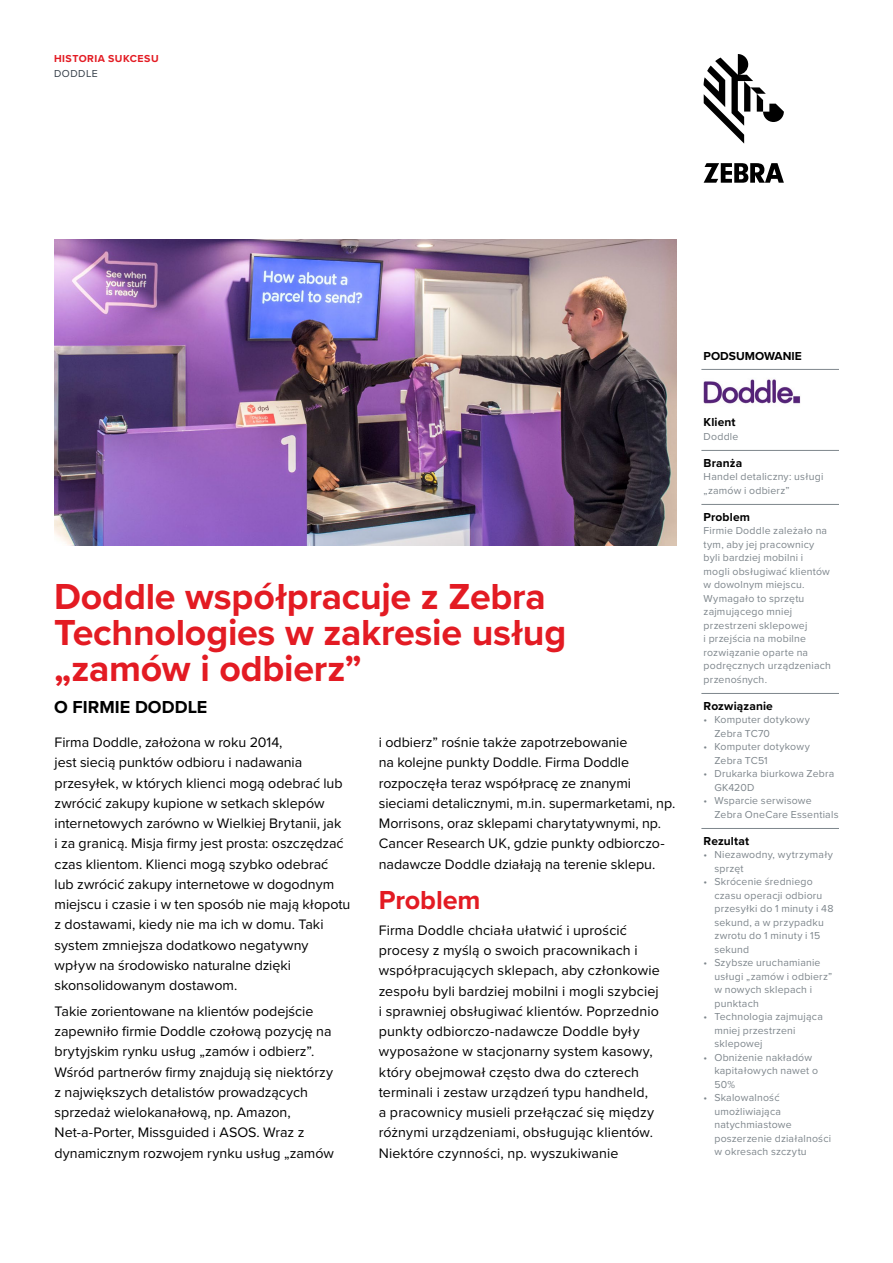
<style>
.page{position:relative;width:893px;height:1263px;background:#fff}
.page>*{position:absolute;margin:0;border:0;box-sizing:border-box;transform-origin:0 0}
.t1{font:700 37.5px/36px "Proxima Nova";letter-spacing:-.005em;color:#e31b23}
.t2{font:700 27px "Proxima Nova";color:#e31b23}
.t3{font:700 18px "Proxima Nova";letter-spacing:.005em;color:#000}
.t4{font:14.25px/20.2px "Proxima Nova";color:#000}
.t5{font:700 12px "Proxima Nova";letter-spacing:.005em;color:#000}
.t6{font:10.5px/13.5px "Proxima Nova";letter-spacing:.02em;color:#7e868c}
.t7{font:700 10.5px "Proxima Nova";letter-spacing:.045em;color:#e31b23}
.t8{font:10.5px "Proxima Nova";letter-spacing:.05em;color:#333d47}
</style>
<div class="page">
<svg style="left:704px;top:54px;width:80px;height:90px"></svg>
<svg style="left:704px;top:163px;width:80px;height:19px"></svg>
<img style="left:54px;top:240px;width:623px;height:305px">
<hr style="left:701px;top:369px;width:138px;height:1px;background:#7e868c">
<hr style="left:701px;top:450px;width:138px;height:1px;background:#7e868c">
<hr style="left:701px;top:504px;width:138px;height:1px;background:#7e868c">
<hr style="left:701px;top:693px;width:138px;height:1px;background:#7e868c">
<hr style="left:701px;top:828px;width:138px;height:1px;background:#7e868c">
<img style="left:704px;top:379px;width:97px;height:25px">
<p class="t7" style="left:54px;top:51px;width:106px">HISTORIA SUKCESU</p>
<p class="t8" style="left:54px;top:65px;width:45px">DODDLE</p>
<h1 class="t1" style="left:54px;top:578px;width:514px">Doddle współpracuje z Zebra<br>Technologies w zakresie usług „zamów i odbierz”</h1>
<p class="t3" style="left:54px;top:693px;width:155px">O FIRMIE DODDLE</p>
<p class="t4" style="left:55px;top:732px;width:297px">Firma Doddle, założona w roku 2014,<br>jest siecią punktów odbioru i nadawania przesyłek, w których klienci mogą odebrać lub zwrócić zakupy kupione w setkach sklepów internetowych zarówno w Wielkiej Brytanii, jak<br>i za granicą. Misja firmy jest prosta: oszczędzać czas klientom. Klienci mogą szybko odebrać lub zwrócić zakupy internetowe w dogodnym miejscu i czasie i w ten sposób nie mają kłopotu z dostawami, kiedy nie ma ich w domu. Taki system zmniejsza dodatkowo negatywny wpływ na środowisko naturalne dzięki skonsolidowanym dostawom.</p>
<p class="t4" style="left:55px;top:1000px;width:281px">Takie zorientowane na klientów podejście zapewniło firmie Doddle czołową pozycję na brytyjskim rynku usług „zamów i odbierz”.<br>Wśród partnerów firmy znajdują się niektórzy z największych detalistów prowadzących sprzedaż wielokanałową, np. Amazon, Net-a-Porter, Missguided i ASOS. Wraz z dynamicznym rozwojem rynku usług „zamów</p>
<p class="t4" style="left:379px;top:732px;width:298px">i odbierz” rośnie także zapotrzebowanie<br>na kolejne punkty Doddle. Firma Doddle rozpoczęła teraz współpracę ze znanymi sieciami detalicznymi, m.in. supermarketami, np.<br>Morrisons, oraz sklepami charytatywnymi, np.<br>Cancer Research UK, gdzie punkty odbiorczo&shy;nadawcze Doddle działają na terenie sklepu.</p>
<h2 class="t2" style="left:379px;top:880px;width:103px">Problem</h2>
<p class="t4" style="left:379px;top:919px;width:282px">Firma Doddle chciała ułatwić i uprościć procesy z myślą o swoich pracownikach i współpracujących sklepach, aby członkowie zespołu byli bardziej mobilni i mogli szybciej i sprawniej obsługiwać klientów. Poprzednio punkty odbiorczo-nadawcze Doddle były wyposażone w stacjonarny system kasowy, który obejmował często dwa do czterech terminali i zestaw urządzeń typu handheld,<br>a pracownicy musieli przełączać się między różnymi urządzeniami, obsługując klientów.<br>Niektóre czynności, np. wyszukiwanie</p>
<p class="t5" style="left:704px;top:347px;width:100px">PODSUMOWANIE</p>
<p class="t5" style="left:704px;top:413px;width:34px">Klient</p>
<p class="t6" style="left:704px;top:429px;width:36px">Doddle</p>
<p class="t5" style="left:704px;top:454px;width:40px">Branża</p>
<p class="t6" style="left:704px;top:470px;width:121px">Handel detaliczny: usługi „zamów i odbierz”</p>
<p class="t5" style="left:704px;top:508px;width:48px">Problem</p>
<p class="t6" style="left:704px;top:524px;width:129px">Firmie Doddle zależało na tym, aby jej pracownicy byli bardziej mobilni i mogli obsługiwać klientów w dowolnym miejscu.<br>Wymagało to sprzętu zajmującego mniej przestrzeni sklepowej<br>i przejścia na mobilne rozwiązanie oparte na podręcznych urządzeniach przenośnych.</p>
<p class="t5" style="left:704px;top:697px;width:71px">Rozwiązanie</p>
<p class="t6" style="left:714px;top:713px;width:97px;text-indent:-11px">• Komputer dotykowy<br>Zebra TC70</p>
<p class="t6" style="left:714px;top:740px;width:97px;text-indent:-11px">• Komputer dotykowy<br>Zebra TC51</p>
<p class="t6" style="left:714px;top:767px;width:121px;text-indent:-11px">• Drukarka biurkowa Zebra<br>GK420D</p>
<p class="t6" style="left:714px;top:794px;width:126px;text-indent:-11px">• Wsparcie serwisowe<br>Zebra OneCare Essentials</p>
<p class="t5" style="left:704px;top:832px;width:47px">Rezultat</p>
<p class="t6" style="left:714px;top:848px;width:120px;text-indent:-11px">• Niezawodny, wytrzymały sprzęt</p>
<p class="t6" style="left:714px;top:875px;width:121px;text-indent:-11px">• Skrócenie średniego czasu operacji odbioru przesyłki do 1 minuty i 48 sekund, a w przypadku zwrotu do 1 minuty i 15 sekund</p>
<p class="t6" style="left:714px;top:956px;width:119px;text-indent:-11px">• Szybsze uruchamianie usługi „zamów i odbierz” w nowych sklepach i punktach</p>
<p class="t6" style="left:714px;top:1010px;width:110px;text-indent:-11px">• Technologia zajmująca mniej przestrzeni sklepowej</p>
<p class="t6" style="left:714px;top:1050px;width:105px;text-indent:-11px">• Obniżenie nakładów kapitałowych nawet o<br>50%</p>
<p class="t6" style="left:714px;top:1091px;width:118px;text-indent:-11px">• Skalowalność umożliwiająca natychmiastowe poszerzenie działalności w okresach szczytu</p>
</div>
